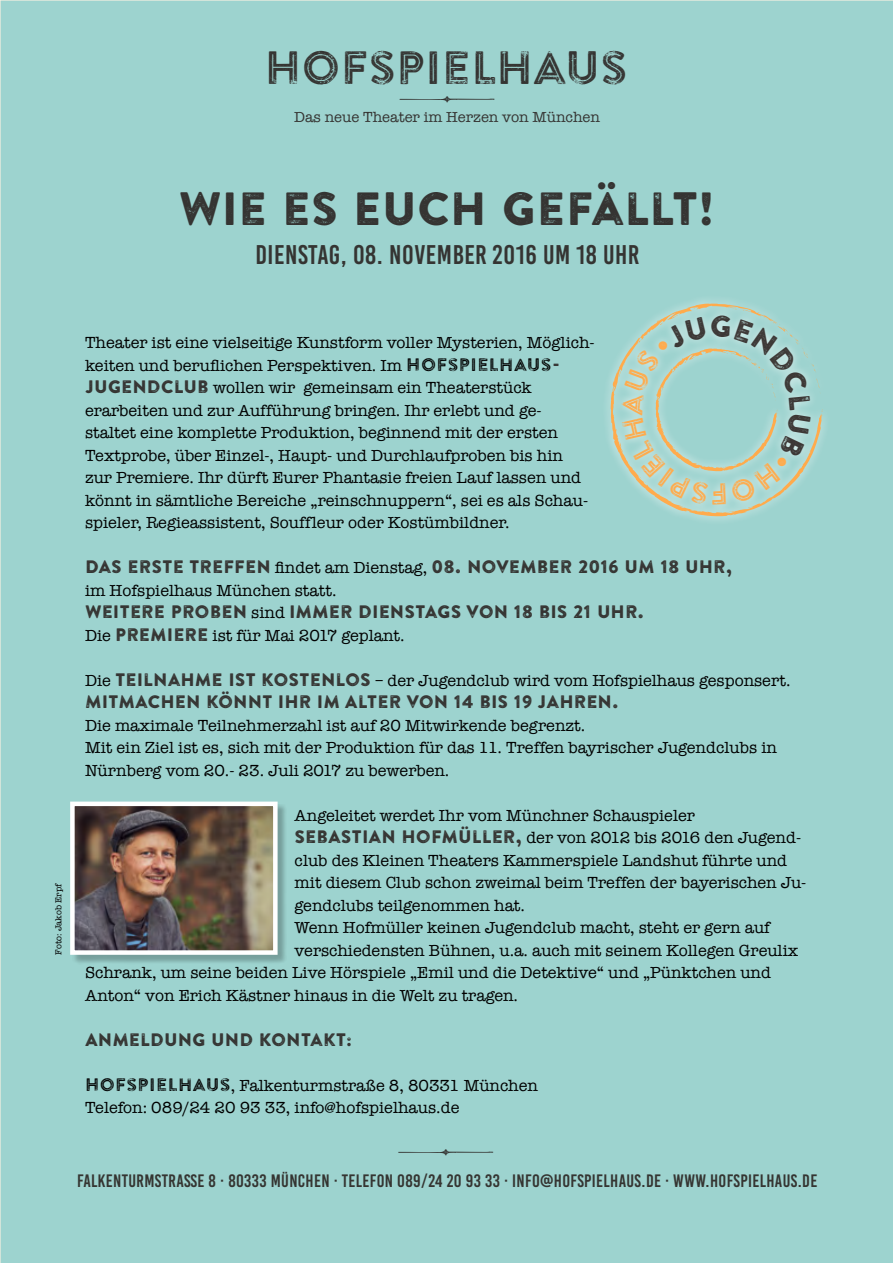
<style>
.page{position:relative;width:893px;height:1263px;background:#9dd3cf}
.page>*{position:absolute;margin:0;border:0;box-sizing:border-box;transform-origin:0 0}
.t1{font:46.5px "Brandon Printed One";letter-spacing:-.005em;color:#353432}
.t2{font:46.5px "Brandon Printed Inline";letter-spacing:-.005em;color:#353432}
.t3{font:33.45px "Brandon Printed Extras";color:#353432}
.Hofspielhaus-Fließte{font:27px "Bebas Kai";letter-spacing:.02em;color:#353432}
.t4{font:18px "Brandon Printed One";color:#353432}
.Hofspielhaus-Fließte-2{font:18px "Bebas Kai";letter-spacing:.02em;color:#353532}
.t5{font:16.5px/22.5px "American Typewriter";color:#000}
.Hofspielhaus-Fließte-3{font:15px "American Typewriter";color:#353432}
.t6{font:9px "American Typewriter";color:#000}
.s1{font-family:"Brandon Printed Inline";font-size:18px}
.s2{font-family:"Brandon Printed One";font-size:18px;color:#353432}
.s3{font-family:"American Typewriter";font-size:16.5px;color:#000}
</style>
<div class="page">
<div style="left:602px;top:294px;width:229px;height:232px;background:#9dd3cf"></div>
<div style="left:72px;top:804px;width:215px;height:161px;background:#000;opacity:.25"></div>
<img style="left:75px;top:806px;width:198px;height:144px">
<div style="left:70px;top:801px;width:208px;height:154px;border:4px solid #fff"></div>
<svg style="left:611px;top:304px;width:212px;height:212px"></svg>
<p class="t2" style="left:264px;top:38px;width:365px">HOFSPIELHAUS</p>
<p class="Hofspielhaus-Fließte-3" style="left:294px;top:106px;width:307px">Das neue Theater im Herzen von München</p>
<p class="t3" style="left:397px;top:83px;width:103px">m</p>
<p class="t1" style="left:179px;top:180px;width:538px">WIE ES EUCH GEFÄLLT!</p>
<p class="Hofspielhaus-Fließte" style="left:255px;top:241px;width:385px">DIENSTAG, 08. NOVEMBER 2016 UM 18 UHR</p>
<p class="t6" style="left:52px;top:955px;width:73px;rotate:-90deg">Foto: Jakob Erpf</p>
<p class="t5" style="left:85px;top:331px;width:511px">Theater ist eine vielseitige Kunstform voller Mysterien, Möglich&shy;keiten und beruflichen Perspektiven. Im <span class="s1">HOFSPIELHAUS</span><span class="s2">-JUGENDCLUB</span> wollen wir gemeinsam ein Theaterstück erarbeiten und zur Aufführung bringen. Ihr erlebt und ge&shy;staltet eine komplette Produktion, beginnend mit der ersten Textprobe, über Einzel-, Haupt- und Durchlaufproben bis hin<br>zur Premiere. Ihr dürft Eurer Phantasie freien Lauf lassen und könnt in sämtliche Bereiche „reinschnuppern“, sei es als Schau&shy;spieler, Regieassistent, Souffleur oder Kostümbildner.</p>
<p class="t4" style="left:85px;top:555px;width:649px">DAS ERSTE TREFFEN <span class="s3">findet am Dienstag,</span> 08. NOVEMBER 2016 UM 18 UHR,</p>
<p class="t5" style="left:85px;top:578px;width:253px">im Hofspielhaus München statt.</p>
<p class="t4" style="left:85px;top:600px;width:561px">WEITERE PROBEN <span class="s3">sind</span> IMMER DIENSTAGS VON 18 BIS 21 UHR.</p>
<p class="t5" style="left:85px;top:623px;width:321px">Die <span class="s2">PREMIERE</span> ist für Mai 2017 geplant.</p>
<p class="t5" style="left:85px;top:668px;width:707px">Die <span class="s2">TEILNAHME IST KOSTENLOS</span> – der Jugendclub wird vom Hofspielhaus gesponsert.</p>
<p class="t4" style="left:85px;top:690px;width:535px">MITMACHEN KÖNNT IHR IM ALTER VON 14 BIS 19 JAHREN.</p>
<p class="t5" style="left:85px;top:713px;width:502px">Die maximale Teilnehmerzahl ist auf 20 Mitwirkende begrenzt.</p>
<p class="t5" style="left:85px;top:736px;width:693px">Mit ein Ziel ist es, sich mit der Produktion für das 11. Treffen bayrischer Jugendclubs in<br>Nürnberg vom 20.- 23. Juli 2017 zu bewerben.</p>
<p class="t5" style="left:295px;top:803px;width:513px">Angeleitet werdet Ihr vom Münchner Schauspieler<br><span class="s2">SEBASTIAN HOFMÜLLER,</span> der von 2012 bis 2016 den Jugend&shy;club des Kleinen Theaters Kammerspiele Landshut führte und mit diesem Club schon zweimal beim Treffen der bayerischen Ju&shy;gendclubs teilgenommen hat.</p>
<p class="t5" style="left:295px;top:916px;width:477px">Wenn Hofmüller keinen Jugendclub macht, steht er gern auf</p>
<p class="t5" style="left:295px;top:938px;width:505px">verschiedensten Bühnen, u.a. auch mit seinem Kollegen Greulix</p>
<p class="t5" style="left:85px;top:961px;width:687px">Schrank, um seine beiden Live Hörspiele „Emil und die Detektive“ und „Pünktchen und</p>
<p class="t5" style="left:85px;top:983px;width:435px">Anton“ von Erich Kästner hinaus in die Welt zu tragen.</p>
<p class="t4" style="left:85px;top:1028px;width:269px">ANMELDUNG UND KONTAKT:</p>
<p class="t5" style="left:85px;top:1073px;width:454px"><span class="s1">HOFSPIELHAUS</span>, Falkenturmstraße 8, 80331 München<br>Telefon: 089/24 20 93 33, info@hofspielhaus.de</p>
<p class="t3" style="left:395px;top:1136px;width:103px">m</p>
<p class="Hofspielhaus-Fließte-2" style="left:77px;top:1171px;width:742px">FALKENTURMSTRAßE 8 · 80333 MÜNCHEN · TELEFON 089/24 20 93 33 · INFO@HOFSPIELHAUS.DE · WWW.HOFSPIELHAUS.DE</p>
</div>
